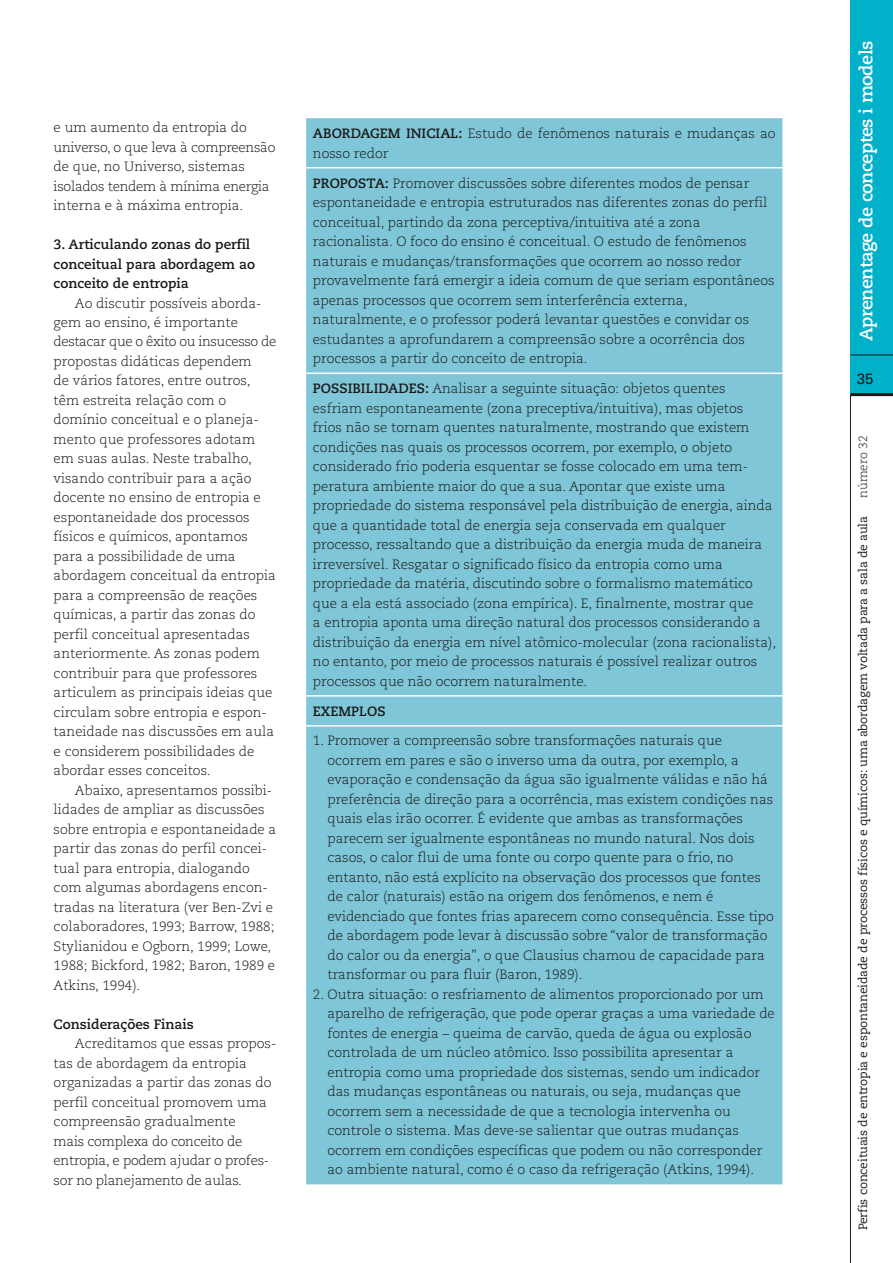
<style>
.page{position:relative;width:893px;height:1263px;background:#fff}
.page>*{position:absolute;margin:0;border:0;box-sizing:border-box;transform-origin:0 0}
.t1{font:700 18px "Caecilia";letter-spacing:-.03em;color:#fff}
.t2{font:15px "Univers LT Std";color:#1b1818}
.t3{font:300 13.5px/19.5px "Caecilia";color:#1b1818}
.t4{font:700 13.5px/19.5px "Caecilia";color:#1b1818}
.t5{font:12px "Caecilia";letter-spacing:-.015em;color:#1b1818}
.t6{font:300 12px "Caecilia";color:#1b1818}
.s1{font-weight:700}
</style>
<div class="page">
<hr style="left:850px;top:0;width:1px;height:1263px;background:#1b1818">
<div style="left:850px;top:0;width:43px;height:395px;background:#00b1c9"></div>
<hr style="left:850px;top:393px;width:43px;height:3px;background:#1b1818">
<hr style="left:850px;top:355px;width:43px;height:1px;background:#1b1818">
<div style="left:306px;top:118px;width:476px;height:1066px;background:#7fc7d8"></div>
<hr style="left:306px;top:167px;width:476px;height:1px;background:#fff">
<hr style="left:306px;top:372px;width:476px;height:2px;background:#fff">
<hr style="left:306px;top:695px;width:476px;height:2px;background:#fff">
<hr style="left:306px;top:725px;width:476px;height:2px;background:#fff">
<p class="t3" style="left:54px;top:119px;width:223px">e um aumento da entropia do universo, o que leva à compreensão de que, no Universo, sistemas isolados tendem à mínima energia interna e à máxima entropia.</p>
<p class="t4" style="left:54px;top:235px;width:203px">3. Articulando zonas do perfil conceitual para abordagem ao conceito de entropia</p>
<p class="t3" style="left:54px;top:294px;width:224px;text-indent:21px">Ao discutir possíveis aborda&shy;gem ao ensino, é importante destacar que o êxito ou insucesso de propostas didáticas dependem<br>de vários fatores, entre outros, têm estreita relação com o domínio conceitual e o planeja&shy;mento que professores adotam em suas aulas. Neste trabalho, visando contribuir para a ação docente no ensino de entropia e espontaneidade dos processos físicos e químicos, apontamos para a possibilidade de uma abordagem conceitual da entropia para a compreensão de reações químicas, a partir das zonas do perfil conceitual apresentadas anteriormente. As zonas podem contribuir para que professores articulem as principais ideias que circulam sobre entropia e espon&shy;taneidade nas discussões em aula e considerem possibilidades de abordar esses conceitos.</p>
<p class="t3" style="left:54px;top:782px;width:224px;text-indent:21px">Abaixo, apresentamos possibi&shy;lidades de ampliar as discussões sobre entropia e espontaneidade a partir das zonas do perfil concei&shy;tual para entropia, dialogando com algumas abordagens encon&shy;tradas na literatura (ver Ben-Zvi e colaboradores, 1993; Barrow, 1988;<br>Stylianidou e Ogborn, 1999; Lowe,<br>1988; Bickford, 1982; Baron, 1989 e<br>Atkins, 1994).</p>
<p class="t4" style="left:54px;top:1015px;width:142px">Considerações Finais</p>
<p class="t3" style="left:54px;top:1035px;width:224px;text-indent:21px">Acreditamos que essas propos&shy;tas de abordagem da entropia organizadas a partir das zonas do perfil conceitual promovem uma compreensão gradualmente<br>mais complexa do conceito de entropia, e podem ajudar o profes&shy;sor no planejamento de aulas.</p>
<p class="t3" style="left:313px;top:125px;width:464px"><span class="s1">ABORDAGEM INICIAL:</span> Estudo de fenômenos naturais e mudanças ao nosso redor</p>
<p class="t3" style="left:313px;top:175px;width:463px"><span class="s1">PROPOSTA:</span> Promover discussões sobre diferentes modos de pensar espontaneidade e entropia estruturados nas diferentes zonas do perfil conceitual, partindo da zona perceptiva/intuitiva até a zona racionalista. O foco do ensino é conceitual. O estudo de fenômenos naturais e mudanças/transformações que ocorrem ao nosso redor provavelmente fará emergir a ideia comum de que seriam espontâneos apenas processos que ocorrem sem interferência externa, naturalmente, e o professor poderá levantar questões e convidar os estudantes a aprofundarem a compreensão sobre a ocorrência dos processos a partir do conceito de entropia.</p>
<p class="t3" style="left:313px;top:380px;width:465px"><span class="s1">POSSIBILIDADES:</span> Analisar a seguinte situação: objetos quentes esfriam espontaneamente (zona preceptiva/intuitiva), mas objetos<br>frios não se tornam quentes naturalmente, mostrando que existem condições nas quais os processos ocorrem, por exemplo, o objeto considerado frio poderia esquentar se fosse colocado em uma tem&shy;peratura ambiente maior do que a sua. Apontar que existe uma propriedade do sistema responsável pela distribuição de energia, ainda que a quantidade total de energia seja conservada em qualquer processo, ressaltando que a distribuição da energia muda de maneira irreversível. Resgatar o significado físico da entropia como uma propriedade da matéria, discutindo sobre o formalismo matemático que a ela está associado (zona empírica). E, finalmente, mostrar que<br>a entropia aponta uma direção natural dos processos considerando a distribuição da energia em nível atômico-molecular (zona racionalista), no entanto, por meio de processos naturais é possível realizar outros processos que não ocorrem naturalmente.</p>
<p class="t4" style="left:313px;top:702px;width:74px">EXEMPLOS</p>
<p class="t3" style="left:327px;top:732px;width:448px;text-indent:-15px">1. Promover a compreensão sobre transformações naturais que ocorrem em pares e são o inverso uma da outra, por exemplo, a evaporação e condensação da água são igualmente válidas e não há preferência de direção para a ocorrência, mas existem condições nas quais elas irão ocorrer. É evidente que ambas as transformações parecem ser igualmente espontâneas no mundo natural. Nos dois casos, o calor flui de uma fonte ou corpo quente para o frio, no entanto, não está explícito na observação dos processos que fontes de calor (naturais) estão na origem dos fenômenos, e nem é evidenciado que fontes frias aparecem como consequência. Esse tipo de abordagem pode levar à discussão sobre “valor de transformação do calor ou da energia”, o que Clausius chamou de capacidade para transformar ou para fluir (Baron, 1989).</p>
<p class="t3" style="left:327px;top:985px;width:449px;text-indent:-15px">2. Outra situação: o resfriamento de alimentos proporcionado por um aparelho de refrigeração, que pode operar graças a uma variedade de fontes de energia – queima de carvão, queda de água ou explosão controlada de um núcleo atômico. Isso possibilita apresentar a entropia como uma propriedade dos sistemas, sendo um indicador das mudanças espontâneas ou naturais, ou seja, mudanças que ocorrem sem a necessidade de que a tecnologia intervenha ou controle o sistema. Mas deve-se salientar que outras mudanças ocorrem em condições específicas que podem ou não corresponder ao ambiente natural, como é o caso da refrigeração (Atkins, 1994).</p>
<h1 class="t1" style="left:855px;top:341px;width:302px;rotate:-90deg">Aprenentage de conceptes i models</h1>
<p class="t2" style="left:857px;top:369px;width:18px">35</p>
<p class="t6" style="left:858px;top:498px;width:64px;rotate:-90deg">número 32</p>
<p class="t5" style="left:858px;top:1230px;width:716px;rotate:-90deg">Perfis conceituais de entropia e espontaneidade de processos físicos e químicos: uma abordagem voltada para a sala de aula</p>
</div>
